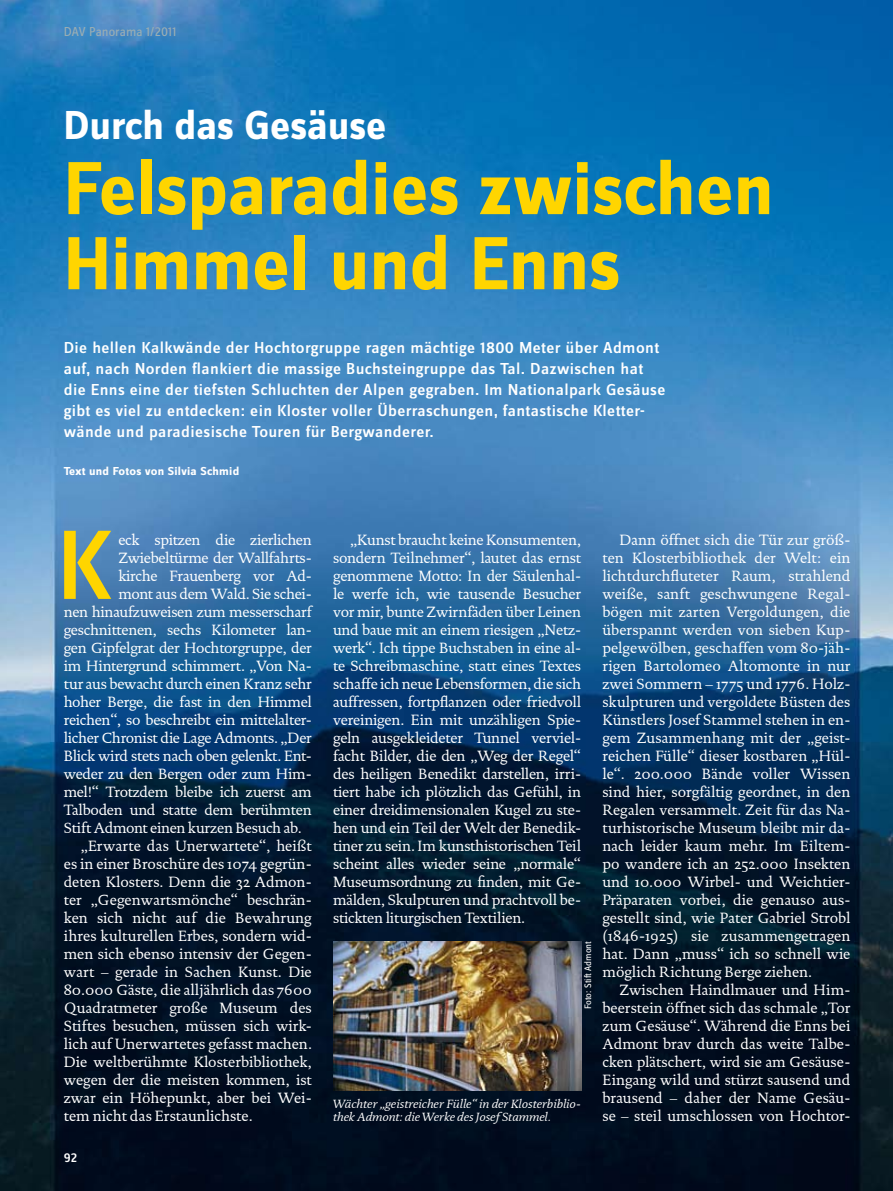
<style>
.page{position:relative;width:893px;height:1191px;background:#fff}
.page>*{position:absolute;margin:0;border:0;box-sizing:border-box;transform-origin:0 0}
.t1{font:102.15px "Zine Sans Dis Medium Roman Tf";color:#ffd500}
.t2{font:700 78px/75px "Zine Sans Dis";color:#ffd500}
.t3{font:700 42px "Zine Sans Dis";color:#fff}
.t4{font:500 16.5px/21px "Zine Sans Dis";letter-spacing:.02em;color:#fff;scale:1.05 1}
.t5{font:15px/18px "DTL Documenta ST";letter-spacing:-.01em;color:#fff;text-align:justify}
.t6{font:15px "DTL Documenta ST";letter-spacing:-.03em;color:#fff}
.t7{font:13.5px "Zine Sans Dis";color:#9baeb3}
.t8{font:500 13.5px "Zine Sans Dis";color:#fff}
.t9{font:italic 12px/13.5px "DTL Documenta ST";color:#fff}
.t10{font:700 12px "Zine Sans Dis";letter-spacing:.02em;color:#fff;scale:1.05 1}
.t11{font:9.75px "Zine Sans Dis";color:#fff}
</style>
<div class="page">
<img style="left:0;top:0;width:893px;height:1191px">
<img style="left:333px;top:941px;width:248px;height:149px">
<p class="t7" style="left:64px;top:25px;width:114px">DAV Panorama 1/2011</p>
<h3 class="t3" style="left:64px;top:103px;width:324px">Durch das Gesäuse</h3>
<h2 class="t2" style="left:64px;top:155px;width:712px">Felsparadies zwischen<br>Himmel und Enns</h2>
<p class="t4" style="left:64px;top:338px;width:574px">Die hellen Kalkwände der Hochtorgruppe ragen mächtige 1800 Meter über Admont auf, nach Norden flankiert die massige Buchsteingruppe das Tal. Dazwischen hat die Enns eine der tiefsten Schluchten der Alpen gegraben. Im Nationalpark Gesäuse gibt es viel zu entdecken: ein Kloster voller Überraschungen, fantastische Kletter&shy;wände und paradiesische Touren für Bergwanderer.</p>
<p class="t10" style="left:64px;top:465px;width:169px">Text und Fotos von Silvia Schmid</p>
<h1 class="t1" style="left:57px;top:511px;width:57px">K</h1>
<p class="t5" style="left:118px;top:531px;width:195px">eck spitzen die zierlichen</p>
<p class="t5" style="left:118px;top:549px;width:195px">Zwiebeltürme der Wallfahrts-</p>
<p class="t5" style="left:118px;top:567px;width:195px">kirche Frauenberg vor Ad-</p>
<p class="t6" style="left:118px;top:585px;width:195px">mont aus dem Wald. Sie schei-</p>
<p class="t5" style="left:64px;top:603px;width:249px">nen hinaufzuweisen zum messerscharf</p>
<p class="t5" style="left:64px;top:621px;width:250px">geschnittenen, sechs Kilometer lan-</p>
<p class="t5" style="left:64px;top:639px;width:250px">gen Gipfelgrat der Hochtorgruppe, der</p>
<p class="t5" style="left:64px;top:657px;width:250px">im Hintergrund schimmert. „Von Na-</p>
<p class="t5" style="left:64px;top:675px;width:250px">tur aus bewacht durch einen Kranz sehr</p>
<p class="t5" style="left:64px;top:693px;width:250px">hoher Berge, die fast in den Himmel</p>
<p class="t5" style="left:64px;top:711px;width:250px">reichen“, so beschreibt ein mittelalter-</p>
<p class="t5" style="left:64px;top:729px;width:249px">licher Chronist die Lage Admonts. „Der</p>
<p class="t5" style="left:64px;top:747px;width:250px">Blick wird stets nach oben gelenkt. Ent-</p>
<p class="t5" style="left:64px;top:765px;width:250px">weder zu den Bergen oder zum Him-</p>
<p class="t5" style="left:64px;top:783px;width:249px">mel!“ Trotzdem bleibe ich zuerst am</p>
<p class="t5" style="left:64px;top:801px;width:249px">Talboden und statte dem berühmten</p>
<p class="t5" style="left:64px;top:819px;width:239px">Stift Admont einen kurzen Besuch ab.</p>
<p class="t5" style="left:81px;top:837px;width:232px">„Erwarte das Unerwartete“, heißt</p>
<p class="t5" style="left:64px;top:855px;width:250px">es in einer Broschüre des 1074 gegrün-</p>
<p class="t5" style="left:64px;top:873px;width:250px">deten Klosters. Denn die 32 Admon-</p>
<p class="t5" style="left:64px;top:891px;width:250px">ter „Gegenwartsmönche“ beschrän-</p>
<p class="t5" style="left:64px;top:909px;width:250px">ken sich nicht auf die Bewahrung</p>
<p class="t5" style="left:64px;top:927px;width:250px">ihres kulturellen Erbes, sondern wid-</p>
<p class="t5" style="left:64px;top:945px;width:250px">men sich ebenso intensiv der Gegen-</p>
<p class="t5" style="left:64px;top:963px;width:249px">wart – gerade in Sachen Kunst. Die</p>
<p class="t5" style="left:64px;top:981px;width:249px">80.000 Gäste, die alljährlich das 7600</p>
<p class="t5" style="left:64px;top:999px;width:250px">Quadratmeter große Museum des</p>
<p class="t5" style="left:64px;top:1017px;width:250px">Stiftes besuchen, müssen sich wirk-</p>
<p class="t5" style="left:64px;top:1035px;width:249px">lich auf Unerwartetes gefasst machen.</p>
<p class="t5" style="left:64px;top:1053px;width:250px">Die weltberühmte Klosterbibliothek,</p>
<p class="t5" style="left:64px;top:1071px;width:249px">wegen der die meisten kommen, ist</p>
<p class="t5" style="left:64px;top:1089px;width:250px">zwar ein Höhepunkt, aber bei Wei-</p>
<p class="t5" style="left:64px;top:1107px;width:190px">tem nicht das Erstaunlichste.</p>
<p class="t8" style="left:64px;top:1150px;width:15px">92</p>
<p class="t5" style="left:333px;top:531px;width:250px;text-indent:17px">„Kunst braucht keine Konsumenten, sondern Teilnehmer“, lautet das ernst genommene Motto: In der Säulenhal&shy;le werfe ich, wie tausende Besucher vor mir, bunte Zwirnfäden über Leinen und baue mit an einem riesigen „Netz&shy;werk“. Ich tippe Buchstaben in eine al&shy;te Schreibmaschine, statt eines Textes schaffe ich neue Lebensformen, die sich auffressen, fortpflanzen oder friedvoll vereinigen. Ein mit unzähligen Spie&shy;geln ausgekleideter Tunnel verviel&shy;facht Bilder, die den „Weg der Regel“ des heiligen Benedikt darstellen, irri&shy;tiert habe ich plötzlich das Gefühl, in einer dreidimensionalen Kugel zu ste&shy;hen und ein Teil der Welt der Benedik&shy;tiner zu sein. Im kunsthistorischen Teil scheint alles wieder seine „normale“ Museumsordnung zu finden, mit Ge&shy;mälden, Skulpturen und prachtvoll be&shy;stickten liturgischen Textilien.</p>
<p class="t5" style="left:602px;top:531px;width:250px;text-indent:17px">Dann öffnet sich die Tür zur größ&shy;ten Klosterbibliothek der Welt: ein lichtdurchfluteter Raum, strahlend weiße, sanft geschwungene Regal&shy;bögen mit zarten Vergoldungen, die überspannt werden von sieben Kup&shy;pelgewölben, geschaffen vom 80-jäh&shy;rigen Bartolomeo Altomonte in nur zwei Sommern – 1775 und 1776. Holz&shy;skulpturen und vergoldete Büsten des Künstlers Josef Stammel stehen in en&shy;gem Zusammenhang mit der „geist&shy;reichen Fülle“ dieser kostbaren „Hül&shy;le“. 200.000 Bände voller Wissen sind hier, sorgfältig geordnet, in den Regalen versammelt. Zeit für das Na&shy;turhistorische Museum bleibt mir da&shy;nach leider kaum mehr. Im Eiltem&shy;po wandere ich an 252.000 Insekten und 10.000 Wirbel- und Weichtier-Präparaten vorbei, die genauso aus&shy;gestellt sind, wie Pater Gabriel Strobl (1846-1925) sie zusammengetragen hat. Dann „muss“ ich so schnell wie möglich Richtung Berge ziehen.</p>
<p class="t5" style="left:602px;top:981px;width:250px;text-indent:17px">Zwischen Haindlmauer und Him&shy;beerstein öffnet sich das schmale „Tor zum Gesäuse“. Während die Enns bei Admont brav durch das weite Talbe&shy;cken plätschert, wird sie am Gesäuse-Eingang wild und stürzt sausend und brausend – daher der Name Gesäu&shy;se – steil umschlossen von Hochtor-</p>
<p class="t11" style="left:583px;top:1009px;width:70px;rotate:-90deg">Foto: Stift Admont</p>
<p class="t9" style="left:333px;top:1096px;width:250px">Wächter „geistreicher Fülle“ in der Klosterbiblio&shy;thek Admont: die Werke des Josef Stammel.</p>
</div>
